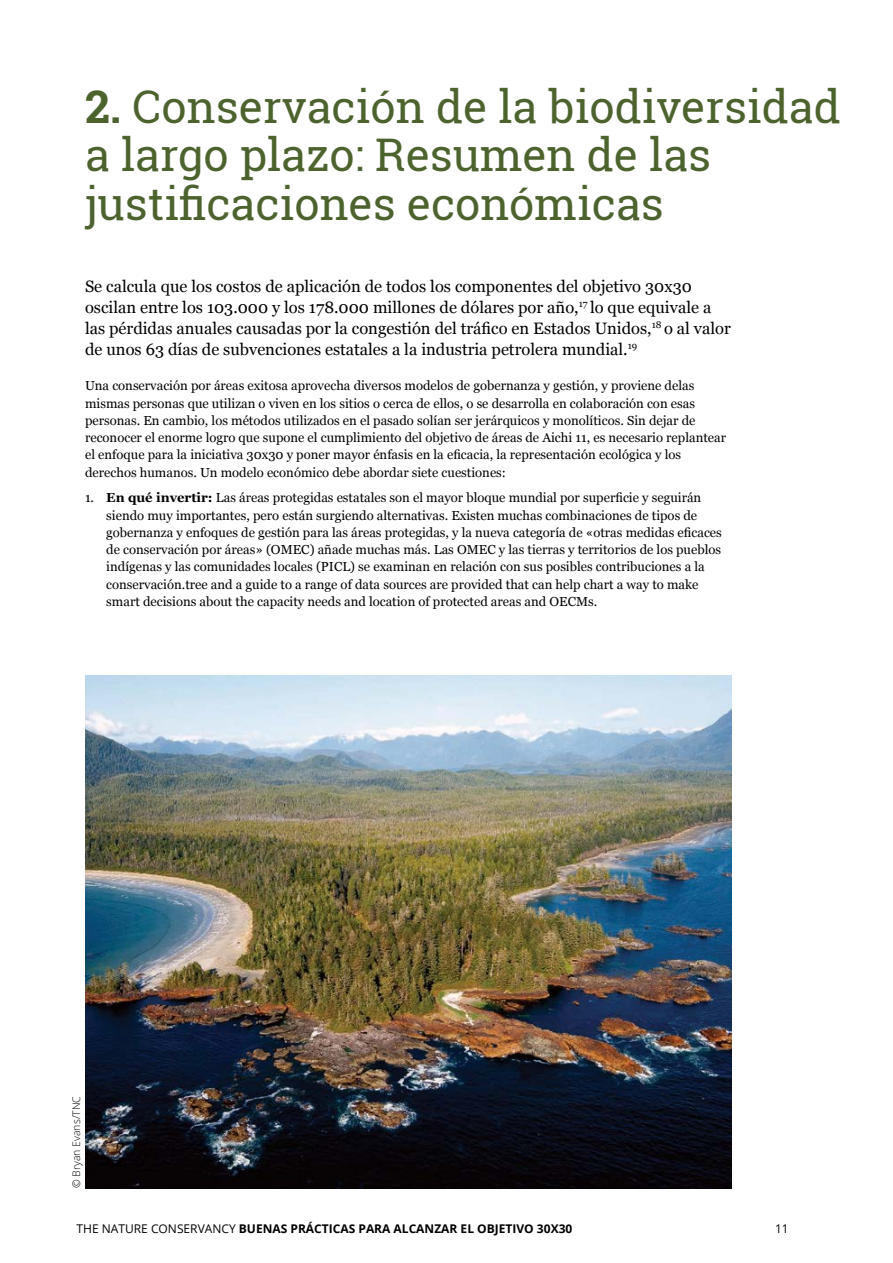
<style>
.page{position:relative;width:893px;height:1263px;background:#fff}
.page>*{position:absolute;margin:0;border:0;box-sizing:border-box;transform-origin:0 0}
.t1{font:45px/48.6px "Roboto Slab";color:#4d632e}
.t2{font:16.5px/21px "Georgia";color:#000}
.t3{font:13.05px/17.2px "Georgia";color:#000}
.t4{font:700 12px "Open Sans";color:#000}
.t5{font:12px "Open Sans";color:#000}
.t6{font:300 10.5px "Open Sans";color:#000}
.s1{font-weight:700}
.s2{font-weight:400}
</style>
<div class="page">
<img style="left:85px;top:676px;width:646px;height:512px">
<h1 class="t1" style="left:85px;top:82px;width:757px"><span class="s1">2.</span> Conservación de la biodiversidad a largo plazo: Resumen de las justificaciones económicas</h1>
<p class="t2" style="left:85px;top:275px;width:647px">Se calcula que los costos de aplicación de todos los componentes del objetivo 30x30 oscilan entre los 103.000 y los 178.000 millones de dólares por año,<sup>17</sup> lo que equivale a las pérdidas anuales causadas por la congestión del tráfico en Estados Unidos,<sup>18</sup> o al valor de unos 63 días de subvenciones estatales a la industria petrolera mundial.<sup>19</sup></p>
<p class="t3" style="left:85px;top:377px;width:643px">Una conservación por áreas exitosa aprovecha diversos modelos de gobernanza y gestión, y proviene delas mismas personas que utilizan o viven en los sitios o cerca de ellos, o se desarrolla en colaboración con esas personas. En cambio, los métodos utilizados en el pasado solían ser jerárquicos y monolíticos. Sin dejar de reconocer el enorme logro que supone el cumplimiento del objetivo de áreas de Aichi 11, es necesario replantear el enfoque para la iniciativa 30x30 y poner mayor énfasis en la eficacia, la representación ecológica y los derechos humanos. Un modelo económico debe abordar siete cuestiones:</p>
<p class="t3" style="left:106px;top:489px;width:617px;text-indent:-21px">1. <span class="s1">En qué invertir:</span> Las áreas protegidas estatales son el mayor bloque mundial por superficie y seguirán siendo muy importantes, pero están surgiendo alternativas. Existen muchas combinaciones de tipos de gobernanza y enfoques de gestión para las áreas protegidas, y la nueva categoría de «otras medidas eficaces de conservación por áreas» (OMEC) añade muchas más. Las OMEC y las tierras y territorios de los pueblos indígenas y las comunidades locales (PICL) se examinan en relación con sus posibles contribuciones a la conservación.tree and a guide to a range of data sources are provided that can help chart a way to make smart decisions about the capacity needs and location of protected areas and OECMs.</p>
<p class="t6" style="left:69px;top:1188px;width:93px;rotate:-90deg">© Bryan Evans/TNC</p>
<p class="t4" style="left:77px;top:1220px;width:497px"><span class="s2">THE NATURE CONSERVANCY</span> BUENAS PRÁCTICAS PARA ALCANZAR EL OBJETIVO 30X30</p>
<p class="t5" style="left:775px;top:1221px;width:15px">11</p>
</div>
